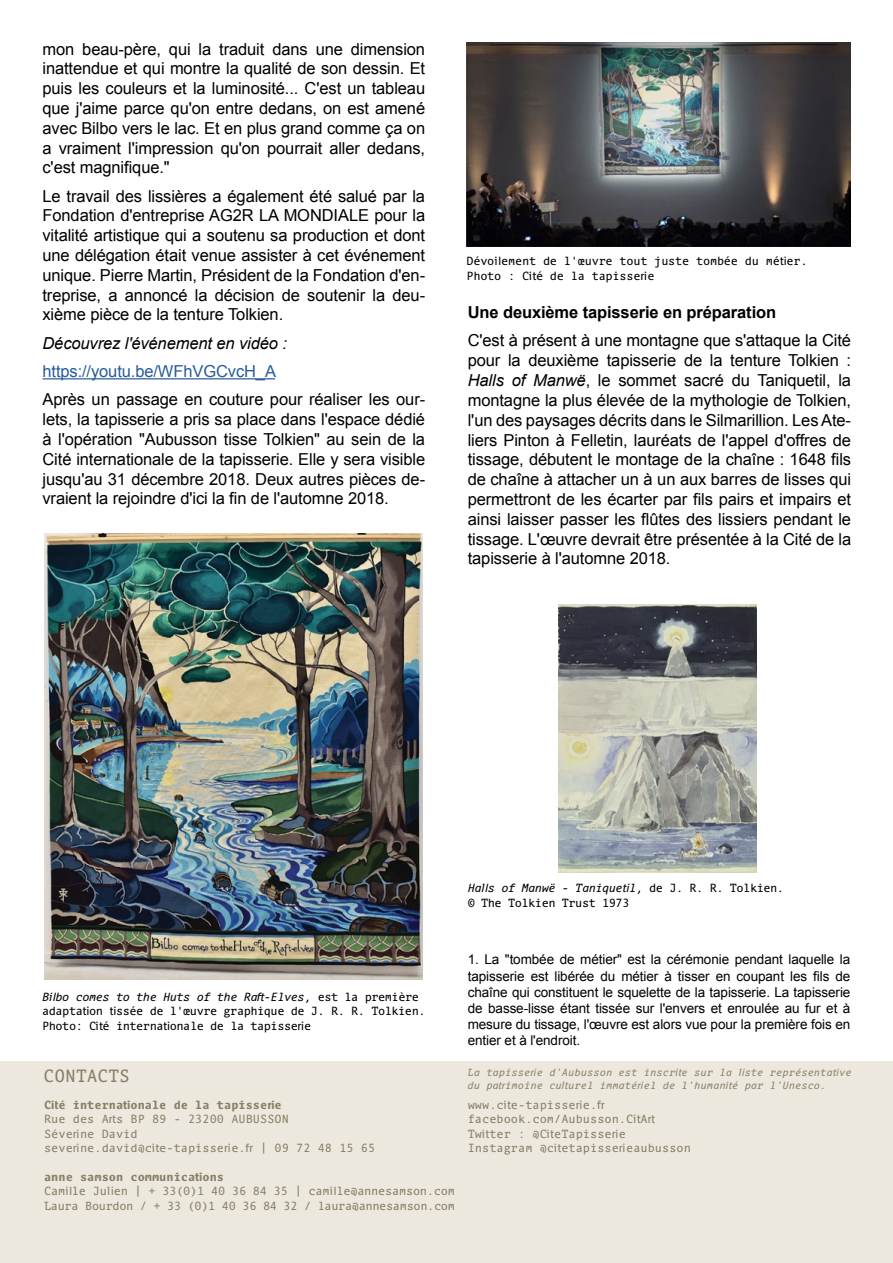
<style>
.page{position:relative;width:893px;height:1263px;background:#fff}
.page>*{position:absolute;margin:0;border:0;box-sizing:border-box;transform-origin:0 0}
.t1{font:18px "Aubusson";color:#8a7f68}
.t2{font:16.5px/19.8px "Arial";letter-spacing:-.005em;color:#000;text-align:justify}
.t3{font:700 16.5px "Arial";letter-spacing:-.005em;color:#000}
.t4{font:italic 16.5px "Arial";letter-spacing:-.005em;color:#000}
.t5{font:16.5px "Arial";letter-spacing:-.005em;color:#275b9b}
.t6{font:13.5px/16.2px "Arial";letter-spacing:-.005em;color:#000;text-align:justify}
.t7{font:12px/14.4px "Aubusson";letter-spacing:-.04em;color:#000}
.t8{font:12px/14.4px "Aubusson";color:#8a7f68}
.t9{font:12px/14.4px "Aubusson";letter-spacing:-.025em;color:#8a7f68}
.t10{font:12px/14.4px "Aubusson";letter-spacing:-.02em;color:#000}
.t11{font:700 12px "Aubusson";color:#8a7f68}
.t12{font:italic 10.5px/12.6px "Aubusson";color:#8b836a}
.s1{font-style:italic}
</style>
<div class="page">
<div style="left:0;top:1062px;width:893px;height:201px;background:#ece8de"></div>
<hr style="left:43px;top:378px;width:232px;height:1px;background:#275b9b">
<img style="left:45px;top:534px;width:378px;height:445px">
<img style="left:466px;top:43px;width:384px;height:204px">
<img style="left:559px;top:604px;width:198px;height:269px">
<p class="t2" style="left:43px;top:39px;width:384px">mon beau-père, qui la traduit dans une dimension inattendue et qui montre la qualité de son dessin. Et puis les couleurs et la luminosité... C'est un tableau que j'aime parce qu'on entre dedans, on est amené avec Bilbo vers le lac. Et en plus grand comme ça on a vraiment l'impression qu'on pourrait aller dedans, c'est magnifique."</p>
<p class="t2" style="left:43px;top:186px;width:384px">Le travail des lissières a également été salué par la Fondation d'entreprise AG2R LA MONDIALE pour la vitalité artistique qui a soutenu sa production et dont une délégation était venue assister à cet événement unique. Pierre Martin, Président de la Fondation d'en&shy;treprise, a annoncé la décision de soutenir la deu&shy;xième pièce de la tenture Tolkien.</p>
<p class="t4" style="left:43px;top:332px;width:246px">Découvrez l'événement en vidéo :</p>
<p class="t5" style="left:43px;top:360px;width:235px">https://youtu.be/WFhVGCvcH_A</p>
<p class="t2" style="left:43px;top:390px;width:384px">Après un passage en couture pour réaliser les our&shy;lets, la tapisserie a pris sa place dans l'espace dédié à l'opération "Aubusson tisse Tolkien" au sein de la Cité internationale de la tapisserie. Elle y sera visible jusqu'au 31 décembre 2018. Deux autres pièces de&shy;vraient la rejoindre d'ici la fin de l'automne 2018.</p>
<p class="t10" style="left:466px;top:254px;width:343px">Dévoilement de l'œuvre tout juste tombée du métier.<br>Photo : Cité de la tapisserie</p>
<p class="t3" style="left:468px;top:301px;width:310px">Une deuxième tapisserie en préparation</p>
<p class="t2" style="left:468px;top:331px;width:385px">C'est à présent à une montagne que s'attaque la Cité pour la deuxième tapisserie de la tenture Tolkien :<br><span class="s1">Halls of Manwë</span>, le sommet sacré du Taniquetil, la montagne la plus élevée de la mythologie de Tolkien, l'un des paysages décrits dans le Silmarillion. Les Ate&shy;liers Pinton à Felletin, lauréats de l'appel d'offres de tissage, débutent le montage de la chaîne : 1648 fils de chaîne à attacher un à un aux barres de lisses qui permettront de les écarter par fils pairs et impairs et ainsi laisser passer les flûtes des lissiers pendant le tissage. L'œuvre devrait être présentée à la Cité de la tapisserie à l'automne 2018.</p>
<p class="t7" style="left:468px;top:881px;width:318px"><span class="s1">Halls of Manwë - Taniquetil</span>, de J. R. R. Tolkien. © The Tolkien Trust 1973</p>
<p class="t7" style="left:42px;top:990px;width:385px"><span class="s1">Bilbo comes to the Huts of the Raft-Elves</span>, est la première adaptation tissée de l'œuvre graphique de J. R. R. Tolkien.<br>Photo: Cité internationale de la tapisserie</p>
<p class="t1" style="left:44px;top:1065px;width:88px">CONTACTS</p>
<p class="t11" style="left:44px;top:1097px;width:239px">Cité internationale de la tapisserie</p>
<p class="t8" style="left:44px;top:1112px;width:333px">Rue des Arts BP 89 - 23200 AUBUSSON<br>Séverine David<br>severine.david@cite-tapisserie.fr | 09 72 48 15 65</p>
<p class="t11" style="left:44px;top:1169px;width:182px">anne samson communications</p>
<p class="t9" style="left:44px;top:1184px;width:412px">Camille Julien | + 33(0)1 40 36 84 35 | camille@annesamson.com<br>Laura Bourdon / + 33 (0)1 40 36 84 32 / laura@annesamson.com</p>
<p class="t6" style="left:468px;top:952px;width:384px">1. La "tombée de métier" est la cérémonie pendant laquelle la tapisserie est libérée du métier à tisser en coupant les fils de chaîne qui constituent le squelette de la tapisserie. La tapisserie de basse-lisse étant tissée sur l'envers et enroulée au fur et à mesure du tissage, l'œuvre est alors vue pour la première fois en entier et à l'endroit.</p>
<p class="t12" style="left:467px;top:1066px;width:386px">La tapisserie d’Aubusson est inscrite sur la liste représentative du patrimoine culturel immatériel de l’humanité par l’Unesco.</p>
<p class="t8" style="left:468px;top:1098px;width:225px">www.cite-tapisserie.fr facebook.com/Aubusson.CitArt<br>Twitter : @CiteTapisserie<br>Instagram @citetapisserieaubusson</p>
</div>
